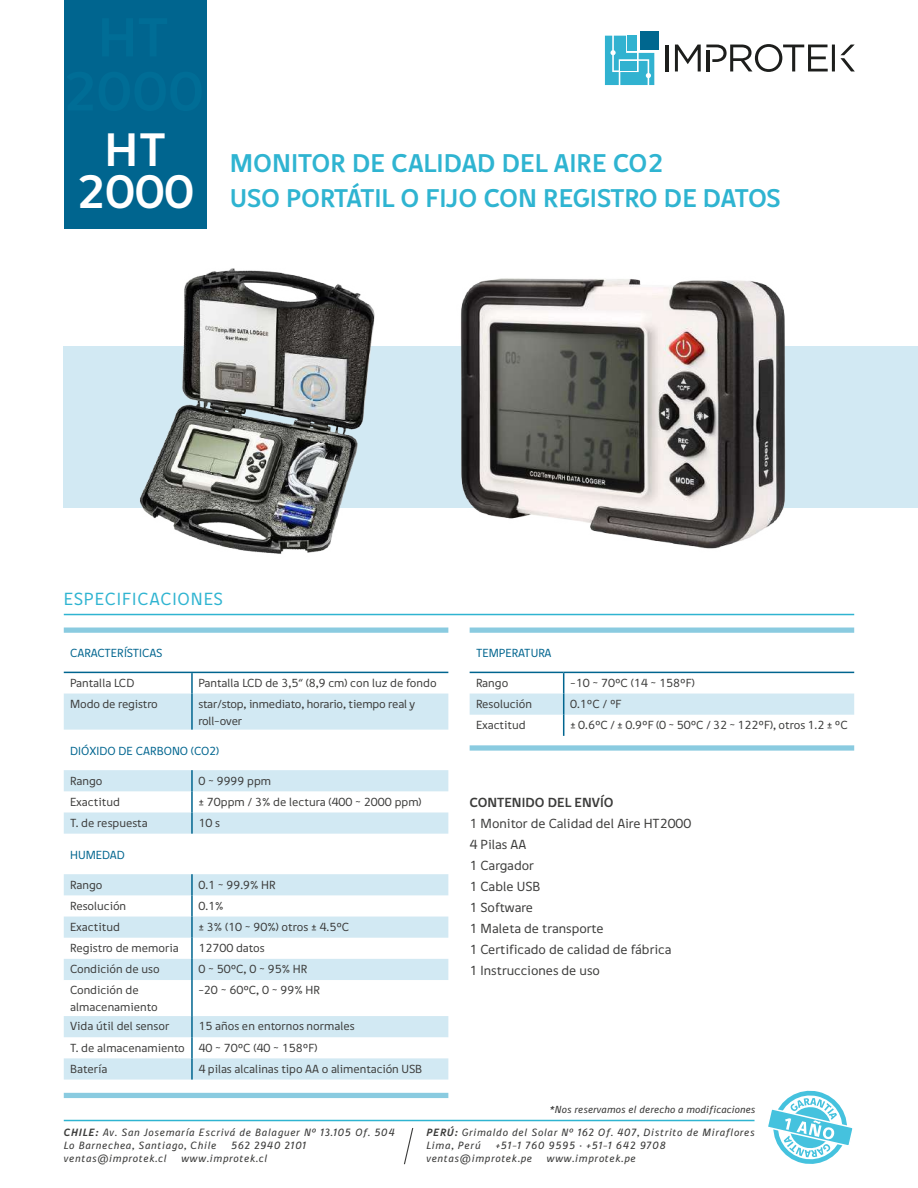
<style>
.page{position:relative;width:918px;height:1188px;background:#fff}
.page>*{position:absolute;margin:0;border:0;box-sizing:border-box;transform-origin:0 0}
.t1{font:700 48px/42px "Digna";color:#fff;text-align:center}
.t2{font:700 26.25px/34.5px "Digna";color:#2fb4d1}
.t3{font:18px "Digna";letter-spacing:.05em;color:#2fb4d1}
.t4{font:13.5px/21px "Digna";color:#3c3c3b}
.t5{font:700 13.5px "Digna";color:#3c3c3b}
.t6{font:12px/16.5px "Digna";color:#3c3c3b}
.t7{font:12px "Digna";color:#00658f}
.t8{font:italic 10.8px/12.9px "Digna";letter-spacing:.05em;color:#3c3c3b}
.t9{font:italic 10.5px "Digna";color:#3c3c3b}
.s1{font-weight:700}
</style>
<div class="page">
<div style="left:64px;top:0;width:142px;height:229px;background:#00658f"></div>
<hr style="left:666px;top:45px;width:3px;height:26px;background:#1d1e1c">
<svg style="left:675px;top:44px;width:180px;height:28px"></svg>
<div style="left:640px;top:32px;width:18px;height:18px;background:#00678f"></div>
<svg style="left:605px;top:36px;width:49px;height:49px"></svg>
<svg style="left:768px;top:1090px;width:85px;height:74px"></svg>
<svg style="left:404px;top:1128px;width:10px;height:37px"></svg>
<hr style="left:64px;top:1120px;width:691px;height:1px;background:#2fb4d1">
<div style="left:64px;top:346px;width:854px;height:162px;background:#d2e9f3"></div>
<hr style="left:64px;top:614px;width:790px;height:1px;background:#2fb4d1">
<div style="left:64px;top:694px;width:384px;height:36px;background:#d2e9f3"></div>
<svg style="left:64px;top:770px;width:384px;height:310px"></svg>
<hr style="left:64px;top:672px;width:128px;height:1px;background:#00658f">
<hr style="left:192px;top:672px;width:256px;height:1px;background:#00658f">
<hr style="left:191px;top:673px;width:2px;height:21px;background:#00658f">
<hr style="left:191px;top:694px;width:2px;height:36px;background:#00658f">
<hr style="left:191px;top:770px;width:2px;height:21px;background:#00658f">
<hr style="left:191px;top:791px;width:2px;height:21px;background:#00658f">
<hr style="left:191px;top:812px;width:2px;height:22px;background:#00658f">
<hr style="left:191px;top:874px;width:2px;height:21px;background:#00658f">
<hr style="left:191px;top:895px;width:2px;height:22px;background:#00658f">
<hr style="left:191px;top:917px;width:2px;height:21px;background:#00658f">
<hr style="left:191px;top:938px;width:2px;height:21px;background:#00658f">
<hr style="left:191px;top:959px;width:2px;height:21px;background:#00658f">
<hr style="left:191px;top:980px;width:2px;height:36px;background:#00658f">
<hr style="left:191px;top:1016px;width:2px;height:21px;background:#00658f">
<hr style="left:191px;top:1037px;width:2px;height:21px;background:#00658f">
<hr style="left:191px;top:1058px;width:2px;height:22px;background:#00658f">
<div style="left:64px;top:628px;width:384px;height:5px;background:#8acbe0"></div>
<div style="left:64px;top:1093px;width:384px;height:5px;background:#8acbe0"></div>
<hr style="left:470px;top:672px;width:94px;height:1px;background:#00658f">
<hr style="left:564px;top:672px;width:290px;height:1px;background:#00658f">
<svg style="left:470px;top:673px;width:384px;height:63px"></svg>
<div style="left:470px;top:628px;width:384px;height:5px;background:#8acbe0"></div>
<div style="left:470px;top:745px;width:384px;height:6px;background:#8acbe0"></div>
<img style="left:461px;top:278px;width:325px;height:271px">
<img style="left:140px;top:268px;width:235px;height:286px">
<h1 class="t1" style="left:76px;top:127px;width:119px">HT<br>2000</h1>
<h2 class="t2" style="left:230px;top:145px;width:552px">MONITOR DE CALIDAD DEL AIRE CO2<br>USO PORTÁTIL O FIJO CON REGISTRO DE DATOS</h2>
<h3 class="t3" style="left:64px;top:588px;width:161px">ESPECIFICACIONES</h3>
<p class="t7" style="left:70px;top:645px;width:94px">CARACTERÍSTICAS</p>
<p class="t6" style="left:70px;top:674px;width:66px">Pantalla LCD</p>
<p class="t6" style="left:198px;top:674px;width:240px">Pantalla LCD de 3,5“ (8,9 cm) con luz de fondo</p>
<p class="t6" style="left:70px;top:696px;width:89px">Modo de registro</p>
<p class="t6" style="left:198px;top:696px;width:218px">star/stop, inmediato, horario, tiempo real y roll-over</p>
<p class="t7" style="left:70px;top:743px;width:151px">DIÓXIDO DE CARBONO (CO2)</p>
<p class="t6" style="left:70px;top:772px;width:34px">Rango</p>
<p class="t6" style="left:198px;top:772px;width:74px">0 ~ 9999 ppm</p>
<p class="t6" style="left:70px;top:793px;width:51px">Exactitud</p>
<p class="t6" style="left:198px;top:793px;width:225px">± 70ppm / 3% de lectura (400 ~ 2000 ppm)</p>
<p class="t6" style="left:70px;top:814px;width:79px">T. de respuesta</p>
<p class="t6" style="left:198px;top:814px;width:23px">10 s</p>
<p class="t7" style="left:70px;top:847px;width:56px">HUMEDAD</p>
<p class="t6" style="left:70px;top:876px;width:34px">Rango</p>
<p class="t6" style="left:198px;top:876px;width:79px">0.1 ~ 99.9% HR</p>
<p class="t6" style="left:70px;top:897px;width:58px">Resolución</p>
<p class="t6" style="left:198px;top:897px;width:27px">0.1%</p>
<p class="t6" style="left:70px;top:918px;width:51px">Exactitud</p>
<p class="t6" style="left:198px;top:918px;width:153px">± 3% (10 ~ 90%) otros ± 4.5ºC</p>
<p class="t6" style="left:70px;top:940px;width:110px">Registro de memoria</p>
<p class="t6" style="left:198px;top:940px;width:68px">12700 datos</p>
<p class="t6" style="left:70px;top:961px;width:91px">Condición de uso</p>
<p class="t6" style="left:198px;top:961px;width:111px">0 ~ 50ºC, 0 ~ 95% HR</p>
<p class="t6" style="left:70px;top:982px;width:89px">Condición de almacenamiento</p>
<p class="t6" style="left:198px;top:982px;width:123px">-20 ~ 60ºC, 0 ~ 99% HR</p>
<p class="t6" style="left:70px;top:1018px;width:101px">Vida útil del sensor</p>
<p class="t6" style="left:70px;top:1016px;width:286px;line-height:21.1px;text-indent:128px">15 años en entornos normales<br>T. de almacenamiento 40 ~ 70ºC (40 ~ 158ºF)<br>Batería</p>
<p class="t6" style="left:198px;top:1060px;width:225px">4 pilas alcalinas tipo AA o alimentación USB</p>
<p class="t7" style="left:476px;top:645px;width:77px">TEMPERATURA</p>
<p class="t6" style="left:476px;top:674px;width:34px">Rango</p>
<p class="t6" style="left:570px;top:674px;width:126px">-10 ~ 70ºC (14 ~ 158ºF)</p>
<p class="t6" style="left:476px;top:696px;width:58px">Resolución</p>
<p class="t6" style="left:570px;top:696px;width:53px">0.1ºC / ºF</p>
<p class="t6" style="left:476px;top:717px;width:51px">Exactitud</p>
<p class="t6" style="left:570px;top:717px;width:279px">± 0.6ºC / ± 0.9ºF (0 ~ 50ºC / 32 ~ 122ºF), otros 1.2 ± ºC</p>
<p class="t5" style="left:470px;top:794px;width:145px">CONTENIDO DEL ENVÍO</p>
<p class="t4" style="left:470px;top:812px;width:223px">1 Monitor de Calidad del Aire HT2000<br>4 Pilas AA<br>1 Cargador<br>1 Cable USB<br>1 Software<br>1 Maleta de transporte<br>1 Certificado de calidad de fábrica<br>1 Instrucciones de uso</p>
<p class="t9" style="left:550px;top:1104px;width:207px">*Nos reservamos el derecho a modificaciones</p>
<p class="t8" style="left:64px;top:1126px;width:333px"><span class="s1">CHILE:</span> Av. San Josemaría Escrivá de Balaguer Nº 13.105 Of. 504<br>Lo Barnechea, Santiago, Chile</p>
<p class="t8" style="left:231px;top:1139px;width:77px">562 2940 2101</p>
<p class="t8" style="left:64px;top:1152px;width:105px">ventas@improtek.cl</p>
<p class="t8" style="left:182px;top:1152px;width:88px">www.improtek.cl</p>
<p class="t8" style="left:426px;top:1126px;width:330px"><span class="s1">PERÚ:</span> Grimaldo del Solar Nº 162 Of. 407, Distrito de Miraflores<br>Lima, Perú</p>
<p class="t8" style="left:426px;top:1139px;width:241px;text-indent:69px">+51-1 760 9595 · +51-1 642 9708 ventas@improtek.pe</p>
<p class="t8" style="left:547px;top:1152px;width:90px">www.improtek.pe</p>
</div>
